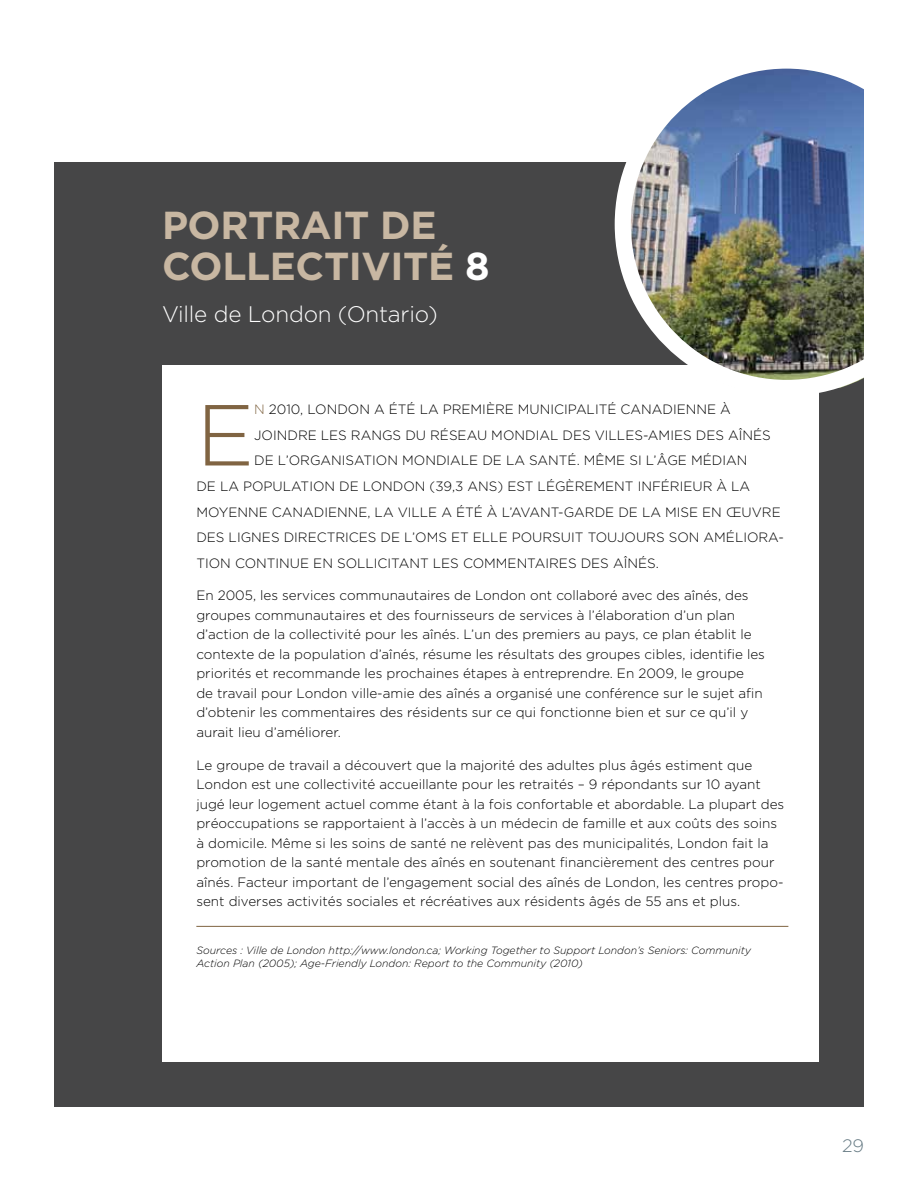
<style>
.page{position:relative;width:918px;height:1188px;background:#fff}
.page>*{position:absolute;margin:0;border:0;box-sizing:border-box;transform-origin:0 0}
.t1{font:300 86.4px "Gotham";color:#806442}
.t2{font:700 39px/40.5px "Gotham";letter-spacing:-.01em;color:#c8b7a2}
.t3{font:300 22.5px "Gotham";letter-spacing:-.01em;color:#fff}
.t4{font:300 18px "Gotham";color:#687c85}
.t5{font:300 13.5px/19.5px "Gotham";color:#000}
.t6{font:italic 300 10.5px/13.5px "Gotham";color:#000}
.s1{color:#fff}
.s2{color:#806442}
</style>
<div class="page">
<div style="left:54px;top:162px;width:810px;height:945px;background:#464647"></div>
<div style="left:163px;top:366px;width:656px;height:696px;background:#fff"></div>
<hr style="left:196px;top:926px;width:592px;height:1px;background:#806442">
<img style="left:615px;top:68px;width:249px;height:325px">
<h2 class="t2" style="left:162px;top:204px;width:329px">PORTRAIT DE<br>COLLECTIVITÉ <span class="s1">8</span></h2>
<h3 class="t3" style="left:162px;top:302px;width:277px">Ville de London (Ontario)</h3>
<h1 class="t1" style="left:196px;top:388px;width:59px">E</h1>
<p class="t5" style="left:254px;top:400px;width:73px"><span class="s2">n</span> 2010, London</p>
<p class="t5" style="left:374px;top:400px;width:24px">a été</p>
<p class="t5" style="left:420px;top:400px;width:33px">la premi</p>
<p class="t5" style="left:486px;top:400px;width:63px">ère municipalité</p>
<p class="t5" style="left:621px;top:400px;width:11px">canadienne</p>
<p class="t5" style="left:720px;top:400px;width:12px">à</p>
<p class="t5" style="left:254px;top:425px;width:18px">joindre</p>
<p class="t5" style="left:321px;top:425px;width:9px">les</p>
<p class="t5" style="left:351px;top:425px;width:11px">rangs</p>
<p class="t5" style="left:405px;top:425px;width:45px">du Résea</p>
<p class="t5" style="left:477px;top:425px;width:25px">u mondial</p>
<p class="t5" style="left:563px;top:425px;width:10px">des</p>
<p class="t5" style="left:595px;top:425px;width:9px">villes</p>
<p class="t5" style="left:643px;top:425px;width:15px">-amies</p>
<p class="t5" style="left:696px;top:425px;width:10px">des</p>
<p class="t5" style="left:728px;top:425px;width:25px">aînés</p>
<p class="t5" style="left:254px;top:451px;width:56px">de l’Organisation</p>
<p class="t5" style="left:402px;top:451px;width:11px">mondiale</p>
<p class="t5" style="left:482px;top:451px;width:66px">de la Santé</p>
<p class="t5" style="left:577px;top:451px;width:125px">. Même si l’âge médian</p>
<p class="t5" style="left:196px;top:476px;width:57px">delapop</p>
<p class="t5" style="left:273px;top:476px;width:20px">ulation</p>
<p class="t5" style="left:339px;top:476px;width:43px">de London</p>
<p class="t5" style="left:430px;top:476px;width:49px">(39,3 ans</p>
<p class="t5" style="left:498px;top:476px;width:19px">) est</p>
<p class="t5" style="left:538px;top:476px;width:10px">lég</p>
<p class="t5" style="left:566px;top:476px;width:20px">èrement</p>
<p class="t5" style="left:638px;top:476px;width:9px">inférie</p>
<p class="t5" style="left:692px;top:476px;width:49px">ur à la</p>
<p class="t5" style="left:196px;top:502px;width:11px">moyenne</p>
<p class="t5" style="left:272px;top:502px;width:11px">canadienne</p>
<p class="t5" style="left:368px;top:502px;width:49px">, la Ville</p>
<p class="t5" style="left:441px;top:502px;width:24px">a été</p>
<p class="t5" style="left:487px;top:502px;width:35px">à l’avant</p>
<p class="t5" style="left:558px;top:502px;width:17px">-garde</p>
<p class="t5" style="left:618px;top:502px;width:56px">delamise</p>
<p class="t5" style="left:702px;top:502px;width:60px">en œuvre</p>
<p class="t5" style="left:196px;top:527px;width:10px">des</p>
<p class="t5" style="left:229px;top:527px;width:10px">lignes</p>
<p class="t5" style="left:284px;top:527px;width:10px">directrices</p>
<p class="t5" style="left:381px;top:527px;width:102px">de l’OMS et elle</p>
<p class="t5" style="left:512px;top:527px;width:168px">poursuit toujours son</p>
<p class="t5" style="left:704px;top:527px;width:11px">améliora</p>
<p class="t5" style="left:778px;top:527px;width:7px">-</p>
<p class="t5" style="left:196px;top:553px;width:10px">tion</p>
<p class="t5" style="left:235px;top:553px;width:10px">contin</p>
<p class="t5" style="left:290px;top:553px;width:57px">ueen sollicitant</p>
<p class="t5" style="left:433px;top:553px;width:9px">les</p>
<p class="t5" style="left:463px;top:553px;width:11px">commentaires</p>
<p class="t5" style="left:581px;top:553px;width:10px">des</p>
<p class="t5" style="left:613px;top:553px;width:25px">aînés</p>
<p class="t5" style="left:656px;top:553px;width:5px">.</p>
<p class="t5" style="left:196px;top:586px;width:570px">En 2005, les services communautaires de London ont collaboré avec des aînés, des groupes communautaires et des fournisseurs de services à l’élaboration d’un plan d’action de la collectivité pour les aînés. L’un des premiers au pays, ce plan établit le contexte de la population d’aînés, résume les résultats des groupes cibles, identifie les priorités et recommande les prochaines étapes à entreprendre. En 2009, le groupe<br>de travail pour London ville-amie des aînés a organisé une conférence sur le sujet afin d’obtenir les commentaires des résidents sur ce qui fonctionne bien et sur ce qu’il y aurait lieu d’améliorer.</p>
<p class="t5" style="left:196px;top:755px;width:589px">Le groupe de travail a découvert que la majorité des adultes plus âgés estiment que London est une collectivité accueillante pour les retraités – 9 répondants sur 10 ayant jugé leur logement actuel comme étant à la fois confortable et abordable. La plupart des préoccupations se rapportaient à l’accès à un médecin de famille et aux coûts des soins à domicile. Même si les soins de santé ne relèvent pas des municipalités, London fait la promotion de la santé mentale des aînés en soutenant financièrement des centres pour aînés. Facteur important de l’engagement social des aînés de London, les centres propo&shy;sent diverses activités sociales et récréatives aux résidents âgés de 55 ans et plus.</p>
<p class="t6" style="left:196px;top:943px;width:556px">Sources : Ville de London http://www.london.ca; Working Together to Support London’s Seniors: Community<br>Action Plan (2005); Age-Friendly London: Report to the Community (2010)</p>
<h3 class="t4" style="left:842px;top:1135px;width:23px">29</h3>
</div>
